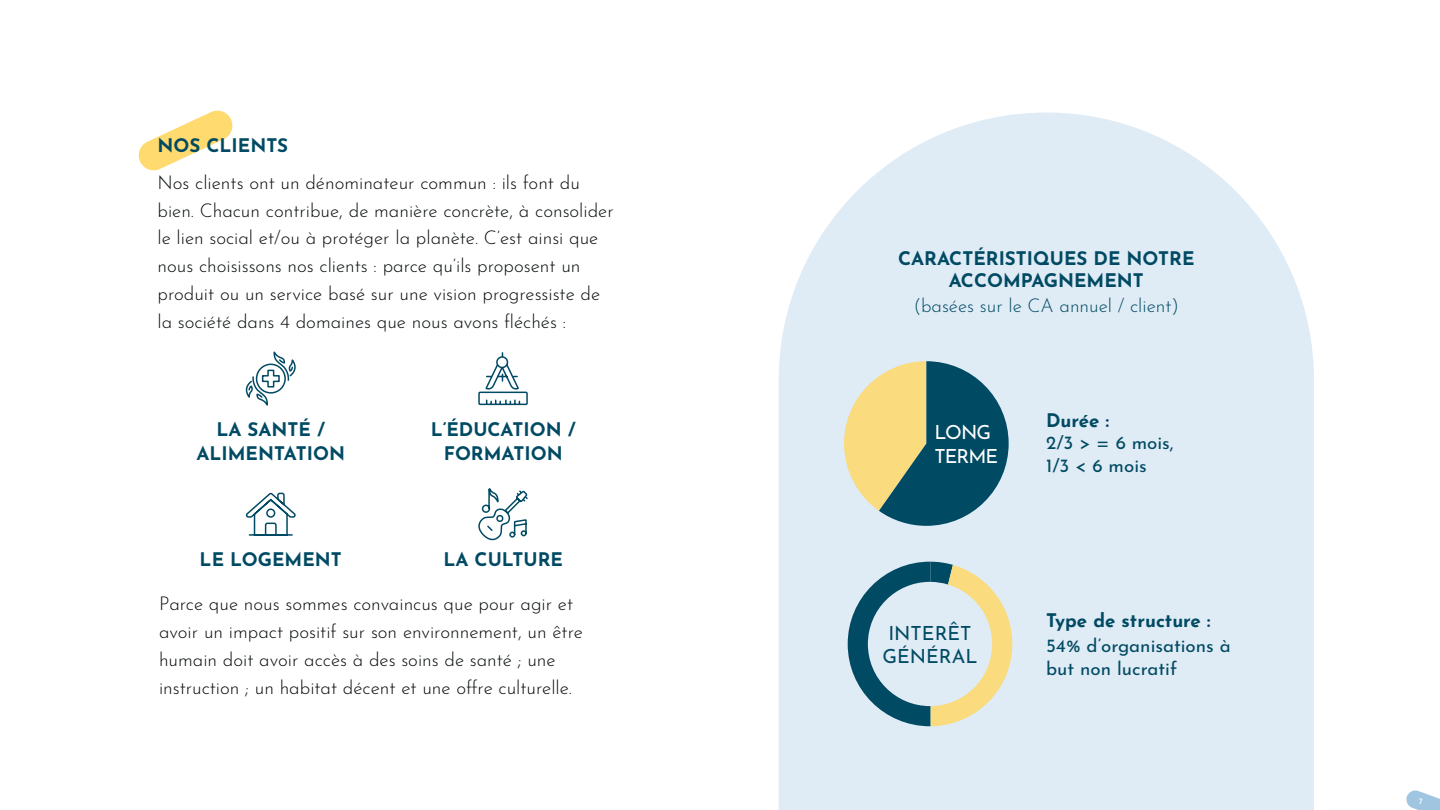
<style>
.page{position:relative;width:1440px;height:810px;background:#fff}
.page>*{position:absolute;margin:0;border:0;box-sizing:border-box;transform-origin:0 0}
.t1{font:19.5px/23.4px "Josefin Sans";color:#004a63;text-align:center}
.t2{font:19.5px/23.4px "Josefin Sans";letter-spacing:-.05em;color:#fff}
.t3{font:300 18.75px/27.8px "Josefin Sans";color:#060a0c}
.t4{font:700 18.75px/24px "Josefin Sans";color:#004a63;text-align:center}
.t5{font:18.75px/22.5px "Josefin Sans";color:#004a63}
.t6{font:300 18.75px "Josefin Sans";color:#004a63}
.t7{font:8.25px "Josefin Sans";color:#fff}
</style>
<div class="page">
<svg style="left:779px;top:112px;width:535px;height:698px;background:#e2ecf5"></svg>
<svg style="left:138px;top:110px;width:95px;height:61px"></svg>
<svg style="left:844px;top:361px;width:165px;height:165px;background:#7f9b8b"></svg>
<svg style="left:1406px;top:790px;width:34px;height:20px"></svg>
<svg style="left:245px;top:351px;width:51px;height:55px"></svg>
<svg style="left:478px;top:352px;width:50px;height:54px"></svg>
<svg style="left:478px;top:488px;width:50px;height:53px"></svg>
<svg style="left:245px;top:492px;width:51px;height:44px"></svg>
<svg style="left:848px;top:562px;width:164px;height:164px;background:#bacac7"></svg>
<p class="t4" style="left:158px;top:131px;width:132px">NOS CLIENTS</p>
<p class="t3" style="left:158px;top:167px;width:458px">Nos clients ont un dénominateur commun : ils font du bien. Chacun contribue, de manière concrète, à consolider le lien social et/ou à protéger la planète. C’est ainsi que nous choisissons nos clients : parce qu’ils proposent un produit ou un service basé sur une vision progressiste de la société dans 4 domaines que nous avons fléchés :</p>
<p class="t4" style="left:196px;top:414px;width:150px">LA SANTÉ /<br>ALIMENTATION</p>
<p class="t4" style="left:431px;top:414px;width:147px">L’ÉDUCATION /<br>FORMATION</p>
<p class="t4" style="left:200px;top:545px;width:144px">LE LOGEMENT</p>
<p class="t4" style="left:443px;top:545px;width:121px">LA CULTURE</p>
<p class="t3" style="left:159px;top:588px;width:425px">Parce que nous sommes convaincus que pour agir et avoir un impact positif sur son environnement, un être humain doit avoir accès à des soins de santé ; une instruction ; un habitat décent et une offre culturelle.</p>
<p class="t4" style="left:898px;top:244px;width:298px;line-height:22.5px">CARACTÉRISTIQUES DE NOTRE<br>ACCOMPAGNEMENT</p>
<p class="t6" style="left:914px;top:291px;width:267px">(basées sur le CA annuel / client)</p>
<p class="t2" style="left:934px;top:418px;width:65px">LONG<br>TERME</p>
<p class="t4" style="left:1046px;top:406px;width:64px">Durée :</p>
<p class="t5" style="left:1046px;top:429px;width:129px">2/3 &gt; = 6 mois,<br>1/3 &lt; 6 mois</p>
<p class="t1" style="left:882px;top:619px;width:97px">INTERÊT<br>GÉNÉRAL</p>
<p class="t4" style="left:1046px;top:606px;width:166px">Type de structure :</p>
<p class="t5" style="left:1046px;top:632px;width:186px">54% d’organisations à but non lucratif</p>
<p class="t7" style="left:1419px;top:794px;width:6px">7</p>
</div>
